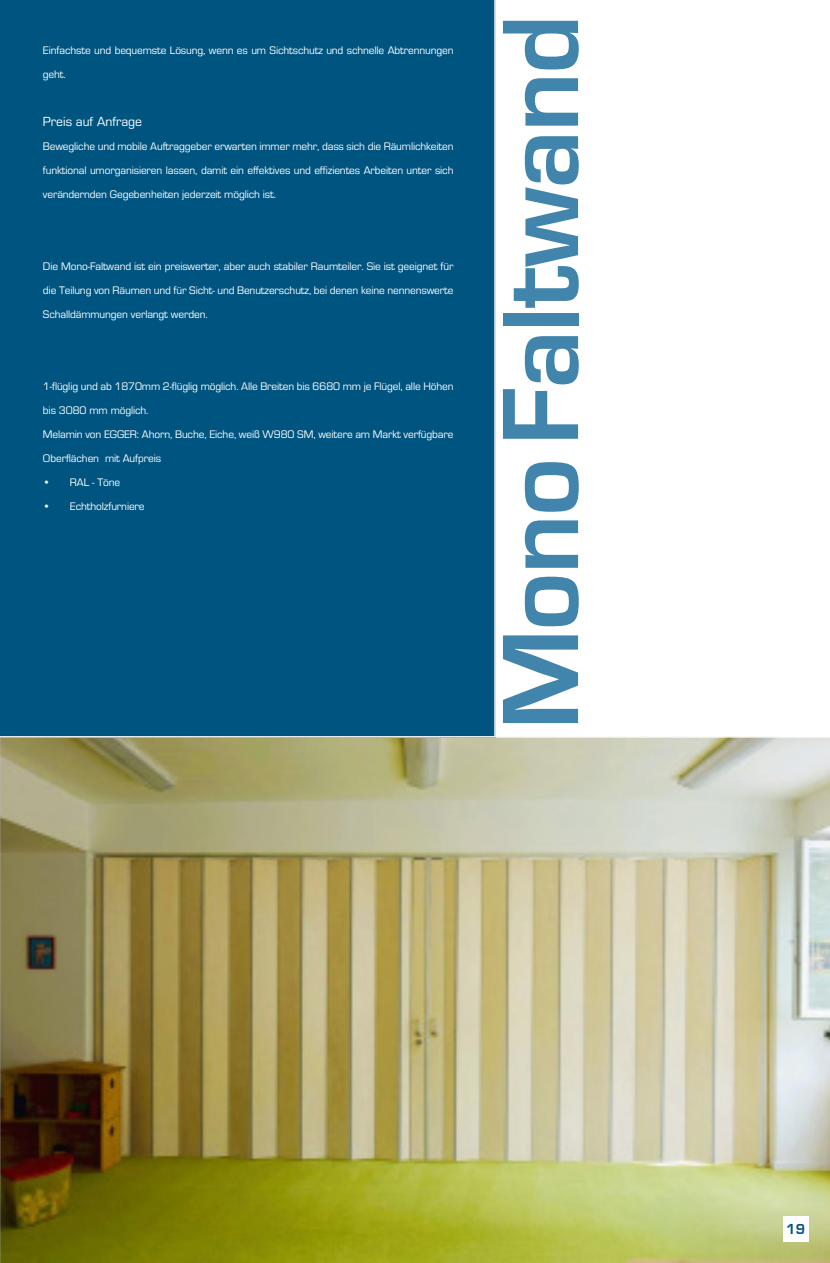
<style>
.page{position:relative;width:830px;height:1263px;background:#fff}
.page>*{position:absolute;margin:0;border:0;box-sizing:border-box;transform-origin:0 0}
.Normaal{font:700 112.5px "Eurostile";letter-spacing:-.015em;color:#4185ac}
.Normaal-2{font:700 15px "Eurostile";color:#005480}
.Normaal-3{font:13.65px "Eurostile";color:#fff}
.Normaal-4{font:11.4px/24px "Eurostile";letter-spacing:-.01em;color:#fff}
</style>
<div class="page">
<img style="left:0;top:738px;width:829px;height:525px">
<div style="left:782px;top:1216px;width:26px;height:26px;background:#fff"></div>
<div style="left:1px;top:0;width:494px;height:737px;background:#005480"></div>
<hr style="left:494px;top:0;width:1px;height:736px;background:#fff">
<hr style="left:0;top:736px;width:829px;height:2px;background:#fff">
<p class="Normaal-4" style="left:43px;top:38px;width:412px">Einfachste und bequemste Lösung, wenn es um Sichtschutz und schnelle Abtrennungen geht.</p>
<p class="Normaal-3" style="left:43px;top:112px;width:100px">Preis auf Anfrage</p>
<p class="Normaal-4" style="left:43px;top:134px;width:412px;text-align:justify">Bewegliche und mobile Auftraggeber erwarten immer mehr, dass sich die Räumlichkeiten funktional umorganisieren lassen, damit ein effektives und effizientes Arbeiten unter sich verändernden Gegebenheiten jederzeit möglich ist.</p>
<p class="Normaal-4" style="left:43px;top:254px;width:412px;text-align:justify">Die Mono-Faltwand ist ein preiswerter, aber auch stabiler Raumteiler. Sie ist geeignet für die Teilung von Räumen und für Sicht- und Benutzerschutz, bei denen keine nennenswerte Schalldämmungen verlangt werden.</p>
<p class="Normaal-4" style="left:43px;top:374px;width:412px">1-flüglig und ab 1870mm 2-flüglig möglich. Alle Breiten bis 6680 mm je Flügel, alle Höhen bis 3080 mm möglich.</p>
<p class="Normaal-4" style="left:43px;top:422px;width:412px">Melamin von EGGER: Ahorn, Buche, Eiche, weiß W980 SM, weitere am Markt verfügbare<br>Oberflächen mit Aufpreis</p>
<p class="Normaal-4" style="left:43px;top:470px;width:79px">• RAL - Töne</p>
<p class="Normaal-4" style="left:43px;top:494px;width:103px">• Echtholzfurniere</p>
<p class="Normaal" style="left:459px;top:730px;width:717px;rotate:-90deg">MonoFaltwand</p>
<p class="Normaal-2" style="left:785px;top:1220px;width:20px">19</p>
</div>
